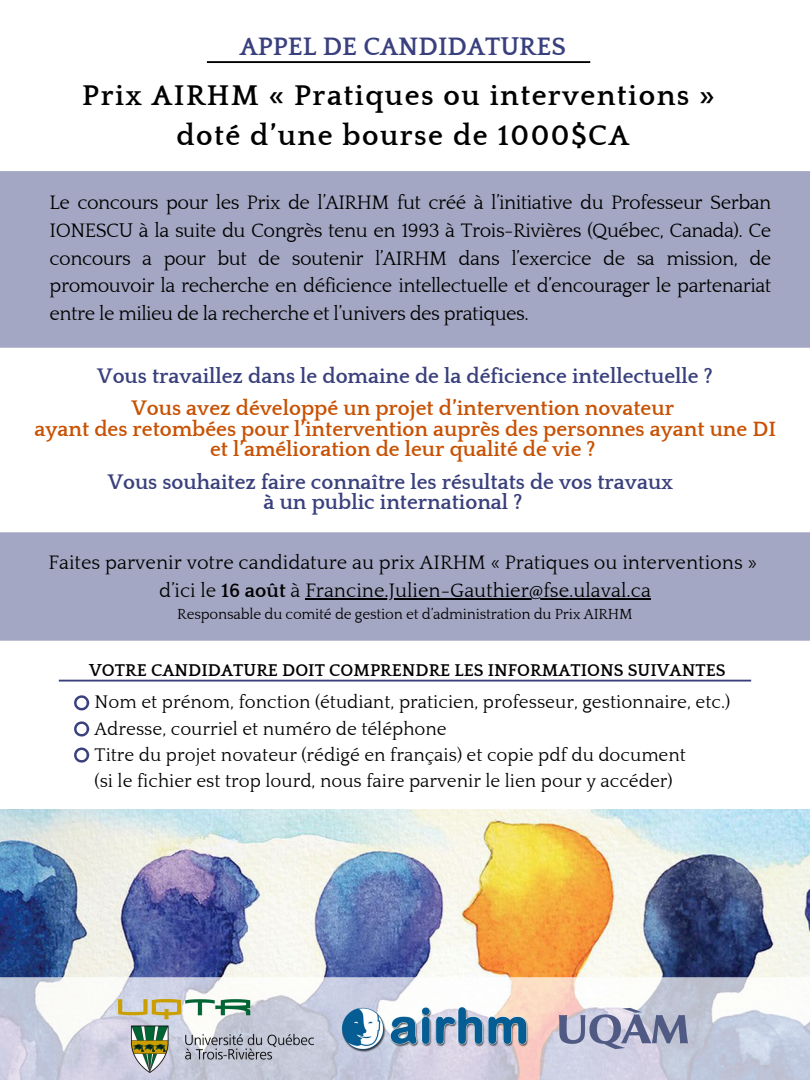
<style>
.page{position:relative;width:810px;height:1080px;background:#fff}
.page>*{position:absolute;margin:0;border:0;box-sizing:border-box;transform-origin:0 0}
.t1{font:700 29.31px/40.8px "Quattrocento";letter-spacing:.05em;color:#000;text-align:center}
.t2{font:700 25.94px "Quattrocento";color:#39407d}
.t3{font:700 21.25px/20.6px "Quattrocento";color:#c85103;text-align:center}
.t4{font:700 21.25px/20.6px "Quattrocento";color:#39407d;text-align:center}
.t5{font:20px/27.6px "Quattrocento";color:#000;text-align:justify}
.t6{font:18.75px/26.2px "Quattrocento";color:#000}
.t7{font:700 17.5px "Quattrocento";color:#000}
.t8{font:15px "Quattrocento";letter-spacing:-.01em;color:#000}
.s1{font-weight:700}
</style>
<div class="page">
<img style="left:0;top:810px;width:809px;height:167px">
<svg style="left:0;top:977px;width:810px;height:103px"></svg>
<img style="left:338px;top:1004px;width:195px;height:49px">
<img style="left:557px;top:1004px;width:133px;height:49px">
<img style="left:119px;top:999px;width:194px;height:74px">
<hr style="left:207px;top:61px;width:383px;height:2px;background:#000">
<div style="left:0;top:532px;width:810px;height:109px;background:#a4a7c3"></div>
<div style="left:0;top:171px;width:810px;height:177px;background:#a4a7c3"></div>
<hr style="left:305px;top:598px;width:346px;height:2px;background:#000">
<svg style="left:74px;top:695px;width:15px;height:16px"></svg>
<svg style="left:74px;top:721px;width:15px;height:16px"></svg>
<svg style="left:74px;top:747px;width:15px;height:16px"></svg>
<hr style="left:59px;top:680px;width:692px;height:2px;background:#39407d">
<h3 class="t2" style="left:240px;top:33px;width:328px">APPEL DE CANDIDATURES</h3>
<h3 class="t1" style="left:82px;top:76px;width:634px">Prix AIRHM « Pratiques ou interventions » doté d’une bourse de 1000$CA</h3>
<h4 class="t5" style="left:50px;top:190px;width:723px">Le concours pour les Prix de l’AIRHM fut créé à l’initiative du Professeur Serban IONESCU à la suite du Congrès tenu en 1993 à Trois-Rivières (Québec, Canada). Ce concours a pour but de soutenir l’AIRHM dans l’exercice de sa mission, de promouvoir la recherche en déficience intellectuelle et d’encourager le partenariat entre le milieu de la recherche et l’univers des pratiques.</h4>
<p class="t4" style="left:97px;top:366px;width:617px">Vous travaillez dans le domaine de la déficience intellectuelle ?</p>
<p class="t3" style="left:34px;top:399px;width:743px">Vous avez développé un projet d’intervention novateur<br>ayant des retombées pour l’intervention auprès des personnes ayant une DI et l’amélioration de leur qualité de vie ?</p>
<h6 class="t4" style="left:108px;top:472px;width:567px">Vous souhaitez faire connaître les résultats de vos travaux à un public international ?</h6>
<p class="t5" style="left:49px;top:550px;width:710px;text-align:center">Faites parvenir votre candidature au prix AIRHM « Pratiques ou interventions » d’ici le <span class="s1">16 août</span> à Francine.Julien-Gauthier@fse.ulaval.ca</p>
<p class="t8" style="left:177px;top:607px;width:457px">Responsable du comité de gestion et d’administration du Prix AIRHM</p>
<p class="t7" style="left:89px;top:661px;width:638px">VOTRE CANDIDATURE DOIT COMPRENDRE LES INFORMATIONS SUIVANTES</p>
<p class="t6" style="left:95px;top:690px;width:637px">Nom et prénom, fonction (étudiant, praticien, professeur, gestionnaire, etc.)<br>Adresse, courriel et numéro de téléphone<br>Titre du projet novateur (rédigé en français) et copie pdf du document<br>(si le fichier est trop lourd, nous faire parvenir le lien pour y accéder)</p>
</div>
